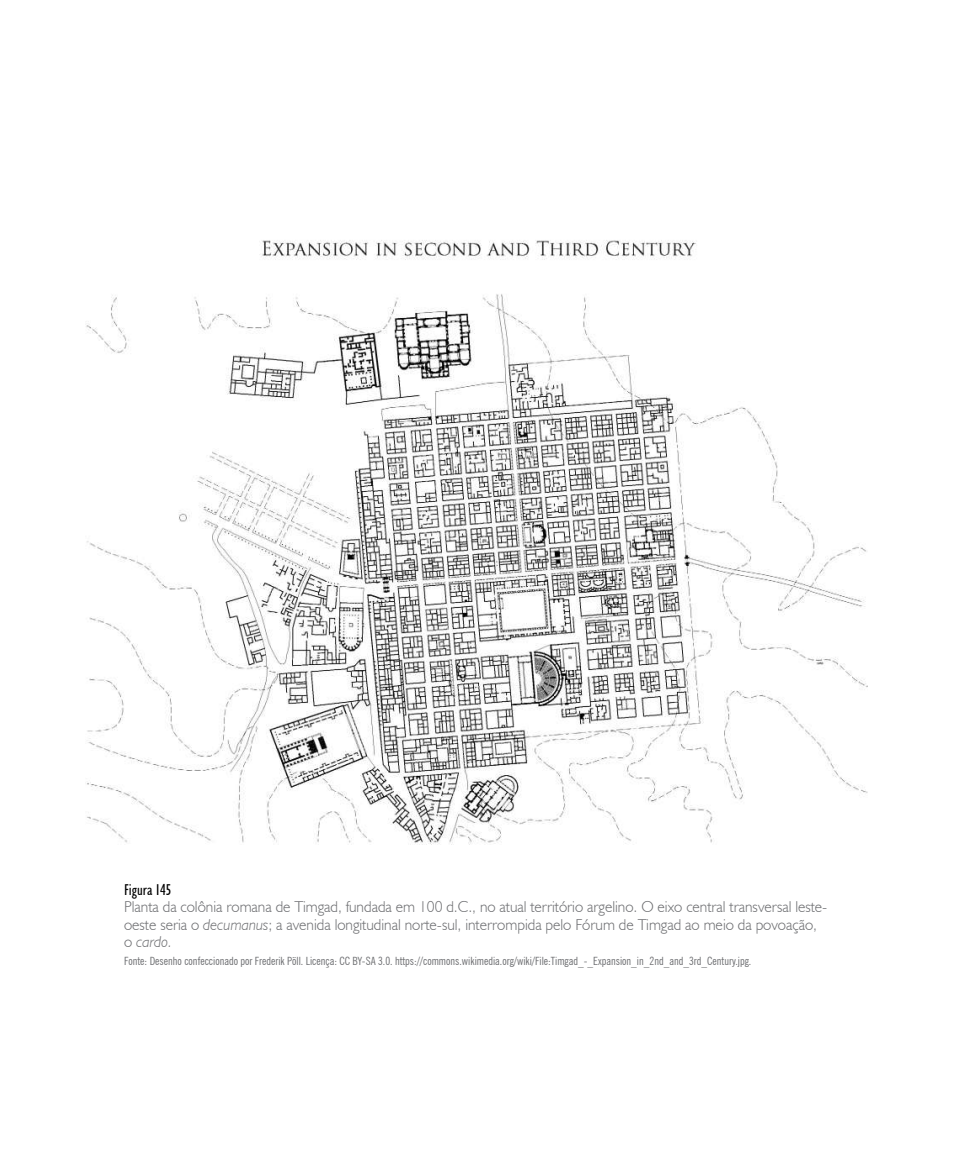
<style>
.page{position:relative;width:953px;height:1161px;background:#fff}
.page>*{position:absolute;margin:0;border:0;box-sizing:border-box;transform-origin:0 0}
.t1{font:300 15.75px/17.5px "Humanist 521 BT";color:#6d6e71}
.t2{font:condensed 15.75px "Humanist 521 BT";color:#000}
.t3{font:condensed 11.38px "News Gothic BT";color:#6d6e71}
.s1{font-style:italic}
</style>
<div class="page">
<img style="left:86px;top:240px;width:781px;height:605px">
<p class="t2" style="left:124px;top:880px;width:49px">Figura 145</p>
<p class="t1" style="left:124px;top:898px;width:704px">Planta da colônia romana de Timgad, fundada em 100 d.C., no atual território argelino. O eixo central transversal leste&shy;oeste seria o <span class="s1">decumanus</span>; a avenida longitudinal norte-sul, interrompida pelo Fórum de Timgad ao meio da povoação, o <span class="s1">cardo.</span></p>
<p class="t3" style="left:124px;top:954px;width:628px">Fonte: Desenho confeccionado por Frederik Pöll. Licença: CC BY-SA 3.0. https://commons.wikimedia.org/wiki/File:Timgad_-_Expansion_in_2nd_and_3rd_Century.jpg.</p>
</div>
